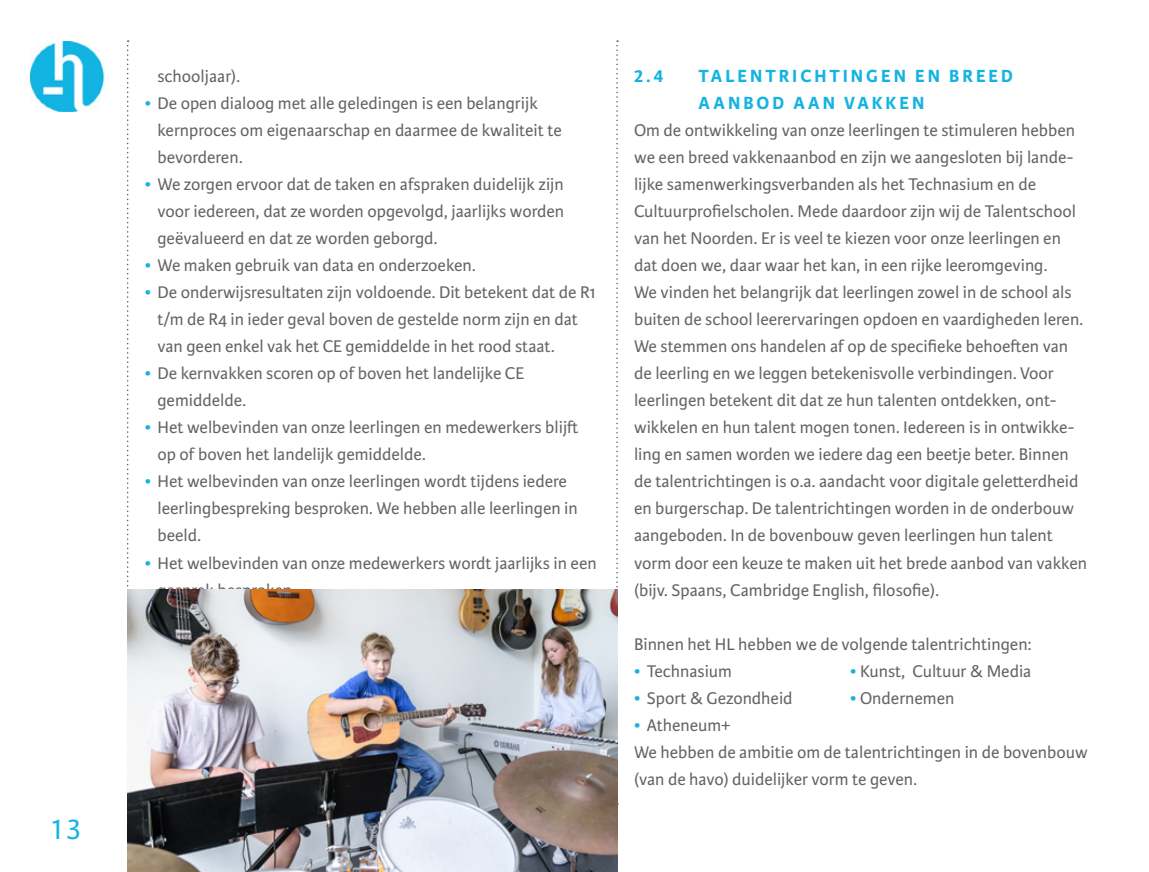
<style>
.page{position:relative;width:1149px;height:872px;background:#fff}
.page>*{position:absolute;margin:0;border:0;box-sizing:border-box;transform-origin:0 0}
.t1{font:30.75px "Karmina Sans";color:#14b4e1}
.kop{font:700 18.75px "Karmina Sans";letter-spacing:.16em;color:#14b4e1}
.body{font:18px/27px "Karmina Sans";color:#646464}
.body_inspring{font:18px/27px "Karmina Sans";color:#646464}
.s1{color:#14b4e1}
</style>
<div class="page">
<svg style="left:127px;top:40px;width:2px;height:799px"></svg>
<img style="left:30px;top:41px;width:75px;height:71px">
<svg style="left:616px;top:40px;width:2px;height:764px"></svg>
<img style="left:128px;top:589px;width:489px;height:283px">
<h1 class="t1" style="left:51px;top:811px;width:30px">13</h1>
<p class="body_inspring" style="left:157px;top:63px;width:84px">schooljaar).</p>
<p class="body_inspring" style="left:157px;top:90px;width:405px;text-indent:-13px"><span class="s1">•</span> De open dialoog met alle geledingen is een belangrijk kernproces om eigenaarschap en daarmee de kwaliteit te bevorderen.</p>
<p class="body_inspring" style="left:157px;top:171px;width:408px;text-align:justify;text-indent:-13px"><span class="s1">•</span> We zorgen ervoor dat de taken en afspraken duidelijk zijn voor iedereen, dat ze worden opgevolgd, jaarlijks worden geëvalueerd en dat ze worden geborgd.</p>
<p class="body_inspring" style="left:145px;top:252px;width:332px"><span class="s1">•</span> We maken gebruik van data en onderzoeken.</p>
<p class="body_inspring" style="left:157px;top:279px;width:440px;text-indent:-13px"><span class="s1">•</span> De onderwijsresultaten zijn voldoende. Dit betekent dat de R1 t/m de R4 in ieder geval boven de gestelde norm zijn en dat van geen enkel vak het CE gemiddelde in het rood staat.</p>
<p class="body_inspring" style="left:157px;top:360px;width:368px;text-indent:-13px"><span class="s1">•</span> De kernvakken scoren op of boven het landelijke CE gemiddelde.</p>
<p class="body_inspring" style="left:157px;top:414px;width:422px;text-indent:-13px"><span class="s1">•</span> Het welbevinden van onze leerlingen en medewerkers blijft op of boven het landelijk gemiddelde.</p>
<p class="body_inspring" style="left:157px;top:468px;width:422px;text-indent:-13px"><span class="s1">•</span> Het welbevinden van onze leerlingen wordt tijdens iedere leerlingbespreking besproken. We hebben alle leerlingen in beeld.</p>
<p class="body_inspring" style="left:157px;top:549px;width:440px;text-indent:-13px"><span class="s1">•</span> Het welbevinden van onze medewerkers wordt jaarlijks in een gesprek besproken.</p>
<p class="kop" style="left:634px;top:65px;width:31px">2.4</p>
<p class="kop" style="left:698px;top:65px;width:316px">TALENTRICHTINGEN EN BREED</p>
<p class="kop" style="left:698px;top:92px;width:227px">AANBOD AAN VAKKEN</p>
<p class="body" style="left:634px;top:117px;width:454px">Om de ontwikkeling van onze leerlingen te stimuleren hebben we een breed vakkenaanbod en zijn we aangesloten bij lande&shy;lijke samenwerkingsverbanden als het Technasium en de Cultuurprofielscholen. Mede daardoor zijn wij de Talentschool van het Noorden. Er is veel te kiezen voor onze leerlingen en dat doen we, daar waar het kan, in een rijke leeromgeving.<br>We vinden het belangrijk dat leerlingen zowel in de school als buiten de school leerervaringen opdoen en vaardigheden leren.<br>We stemmen ons handelen af op de specifieke behoeften van de leerling en we leggen betekenisvolle verbindingen. Voor leerlingen betekent dit dat ze hun talenten ontdekken, ont&shy;wikkelen en hun talent mogen tonen. Iedereen is in ontwikke&shy;ling en samen worden we iedere dag een beetje beter. Binnen de talentrichtingen is o.a. aandacht voor digitale geletterdheid en burgerschap. De talentrichtingen worden in de onderbouw aangeboden. In de bovenbouw geven leerlingen hun talent vorm door een keuze te maken uit het brede aanbod van vakken (bijv. Spaans, Cambridge English, filosofie).</p>
<p class="body" style="left:634px;top:630px;width:399px">Binnen het HL hebben we de volgende talentrichtingen:</p>
<p class="body_inspring" style="left:634px;top:657px;width:99px"><span class="s1">•</span> Technasium</p>
<p class="body_inspring" style="left:850px;top:657px;width:182px"><span class="s1">•</span> Kunst, Cultuur &amp; Media</p>
<p class="body_inspring" style="left:634px;top:684px;width:160px"><span class="s1">•</span> Sport &amp; Gezondheid</p>
<p class="body_inspring" style="left:850px;top:684px;width:106px"><span class="s1">•</span> Ondernemen</p>
<p class="body_inspring" style="left:634px;top:711px;width:98px"><span class="s1">•</span> Atheneum+</p>
<p class="body" style="left:634px;top:738px;width:455px">We hebben de ambitie om de talentrichtingen in de bovenbouw (van de havo) duidelijker vorm te geven.</p>
</div>
